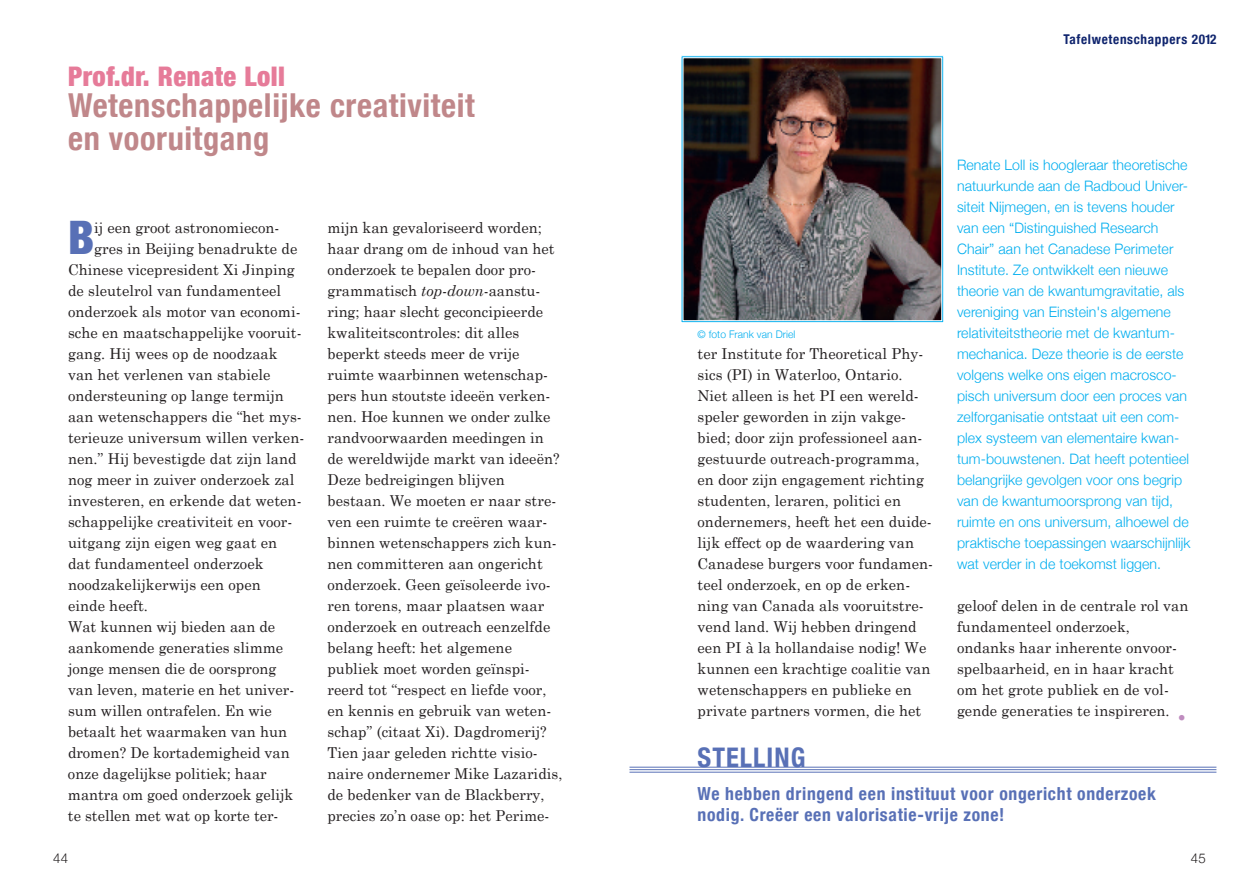
<style>
.page{position:relative;width:1259px;height:893px;background:#fff}
.page>*{position:absolute;margin:0;border:0;box-sizing:border-box;transform-origin:0 0}
.t1{font:900 condensed 46.2px "Helvetica Neue";color:#5870b6}
.t2{font:700 condensed 33px/33px "Helvetica Neue";letter-spacing:.02em;color:#c0878a}
.t3{font:900 condensed 27px "Helvetica Neue";letter-spacing:.02em;color:#e67b99}
.t4{font:700 condensed 27px "Helvetica Neue";letter-spacing:.04em;color:#5870b6}
.t5{font:700 condensed 18px/21px "Helvetica Neue";letter-spacing:.04em;color:#5870b6}
.t6{font:15px/21px "Century Schoolbook";letter-spacing:.005em;color:#231f20}
.t7{font:300 14.4px/21px "Helvetica Neue";letter-spacing:.005em;color:#00aeef}
.t8{font:700 condensed 13.5px "Helvetica Neue";letter-spacing:.05em;color:#10256e}
.t9{font:300 13.5px "Helvetica Neue";color:#231f20}
.t10{font:300 10.5px "Helvetica Neue";letter-spacing:.005em;color:#00aeef}
.s1{font-style:italic}
.s2{font-size:27px;color:#bf8cbf}
</style>
<div class="page">
<img style="left:684px;top:59px;width:256px;height:260px">
<div style="left:680px;top:55px;width:264px;height:268px;border:1px solid #fff"></div>
<div style="left:682px;top:57px;width:260px;height:264px;border:1px solid #fff"></div>
<hr style="left:629px;top:767px;width:587px;height:1px;background:#5870b6">
<hr style="left:629px;top:769px;width:587px;height:1px;background:#5870b6">
<hr style="left:629px;top:772px;width:587px;height:1px;background:#5870b6">
<h3 class="t3" style="left:68px;top:59px;width:218px">Prof.dr. Renate Loll</h3>
<h2 class="t2" style="left:68px;top:88px;width:408px">Wetenschappelijke creativiteit en vooruitgang</h2>
<h1 class="t1" style="left:68px;top:209px;width:27px">B</h1>
<p class="t6" style="left:94px;top:216px;width:187px">ij een groot astronomiecon-</p>
<p class="t6" style="left:94px;top:237px;width:205px">gres in Beijing benadrukte de</p>
<p class="t6" style="left:68px;top:258px;width:228px">Chinese vicepresident Xi Jinping</p>
<p class="t6" style="left:68px;top:279px;width:215px">de sleutelrol van fundamenteel</p>
<p class="t6" style="left:68px;top:300px;width:234px">onderzoek als motor van economi-</p>
<p class="t6" style="left:68px;top:321px;width:235px">sche en maatschappelijke vooruit-</p>
<p class="t6" style="left:68px;top:342px;width:211px">gang. Hij wees op de noodzaak</p>
<p class="t6" style="left:68px;top:363px;width:204px">van het verlenen van stabiele</p>
<p class="t6" style="left:68px;top:384px;width:217px">ondersteuning op lange termijn</p>
<p class="t6" style="left:68px;top:405px;width:235px">aan wetenschappers die “het mys-</p>
<p class="t6" style="left:68px;top:426px;width:238px">terieuze universum willen verken-</p>
<p class="t6" style="left:68px;top:447px;width:230px">nen.” Hij bevestigde dat zijn land</p>
<p class="t6" style="left:68px;top:468px;width:228px">nog meer in zuiver onderzoek zal</p>
<p class="t6" style="left:68px;top:489px;width:235px">investeren, en erkende dat weten-</p>
<p class="t6" style="left:68px;top:510px;width:226px">schappelijke creativiteit en voor-</p>
<p class="t6" style="left:68px;top:531px;width:211px">uitgang zijn eigen weg gaat en</p>
<p class="t6" style="left:68px;top:552px;width:197px">dat fundamenteel onderzoek</p>
<p class="t6" style="left:68px;top:573px;width:194px">noodzakelijkerwijs een open</p>
<p class="t6" style="left:68px;top:594px;width:82px">einde heeft.</p>
<p class="t6" style="left:68px;top:615px;width:209px">Wat kunnen wij bieden aan de</p>
<p class="t6" style="left:68px;top:636px;width:217px">aankomende generaties slimme</p>
<p class="t6" style="left:68px;top:657px;width:210px">jonge mensen die de oorsprong</p>
<p class="t6" style="left:68px;top:678px;width:228px">van leven, materie en het univer-</p>
<p class="t6" style="left:68px;top:699px;width:205px">sum willen ontrafelen. En wie</p>
<p class="t6" style="left:68px;top:720px;width:220px">betaalt het waarmaken van hun</p>
<p class="t6" style="left:68px;top:741px;width:223px">dromen? De kortademigheid van</p>
<p class="t6" style="left:68px;top:762px;width:200px">onze dagelijkse politiek; haar</p>
<p class="t6" style="left:68px;top:783px;width:227px">mantra om goed onderzoek gelijk</p>
<p class="t6" style="left:68px;top:804px;width:212px">te stellen met wat op korte ter-</p>
<p class="t9" style="left:53px;top:849px;width:16px">44</p>
<p class="t6" style="left:327px;top:216px;width:237px">mijn kan gevaloriseerd worden; haar drang om de inhoud van het onderzoek te bepalen door pro&shy;grammatisch <span class="s1">top-down</span>-aanstu&shy;ring; haar slecht geconcipieerde kwaliteitscontroles: dit alles beperkt steeds meer de vrije ruimte waarbinnen wetenschap&shy;pers hun stoutste ideeën verken&shy;nen. Hoe kunnen we onder zulke randvoorwaarden meedingen in de wereldwijde markt van ideeën?<br>Deze bedreigingen blijven bestaan. We moeten er naar stre&shy;ven een ruimte te creëren waar&shy;binnen wetenschappers zich kun&shy;nen committeren aan ongericht onderzoek. Geen geïsoleerde ivo&shy;ren torens, maar plaatsen waar onderzoek en outreach eenzelfde belang heeft: het algemene publiek moet worden geïnspi&shy;reerd tot “respect en liefde voor, en kennis en gebruik van weten&shy;schap” (citaat Xi). Dagdromerij?<br>Tien jaar geleden richtte visio&shy;naire ondernemer Mike Lazaridis, de bedenker van de Blackberry, precies zo’n oase op: het Perime-</p>
<p class="t8" style="left:1063px;top:31px;width:154px">Tafelwetenschappers 2012</p>
<p class="t10" style="left:697px;top:327px;width:99px">© foto Frank van Driel</p>
<p class="t6" style="left:697px;top:342px;width:237px">ter Institute for Theoretical Phy&shy;sics (PI) in Waterloo, Ontario.<br>Niet alleen is het PI een wereld&shy;speler geworden in zijn vakge&shy;bied; door zijn professioneel aan&shy;gestuurde outreach-programma, en door zijn engagement richting studenten, leraren, politici en ondernemers, heeft het een duide&shy;lijk effect op de waardering van<br>Canadese burgers voor fundamen&shy;teel onderzoek, en op de erken&shy;ning van Canada als vooruitstre&shy;vend land. Wij hebben dringend een PI à la hollandaise nodig! We kunnen een krachtige coalitie van wetenschappers en publieke en private partners vormen, die het</p>
<h3 class="t4" style="left:697px;top:741px;width:109px">STellinG</h3>
<p class="t7" style="left:957px;top:154px;width:235px">Renate Loll is hoogleraar theoretische natuurkunde aan de Radboud Univer&shy;siteit Nijmegen, en is tevens houder van een “Distinguished Research Chair” aan het Canadese Perimeter Institute. Ze ontwikkelt een nieuwe theorie van de kwantumgravitatie, als vereniging van Einstein's algemene relativiteitstheorie met de kwantum&shy;mechanica. Deze theorie is de eerste volgens welke ons eigen macrosco&shy;pisch universum door een proces van zelforganisatie ontstaat uit een com&shy;plex systeem van elementaire kwan&shy;tum-bouwstenen. Dat heeft potentieel belangrijke gevolgen voor ons begrip van de kwantumoorsprong van tijd, ruimte en ons universum, alhoewel de praktische toepassingen waarschijnlijk wat verder in de toekomst liggen.</p>
<p class="t6" style="left:957px;top:594px;width:234px">geloof delen in de centrale rol van fundamenteel onderzoek, ondanks haar inherente onvoor&shy;spelbaarheid, en in haar kracht om het grote publiek en de vol&shy;gende generaties te inspireren. <span class="s2">•</span></p>
<p class="t5" style="left:697px;top:782px;width:460px">We hebben dringend een instituut voor ongericht onderzoek nodig. Creëer een valorisatie-vrije zone!</p>
<p class="t9" style="left:1191px;top:849px;width:16px">45</p>
</div>
